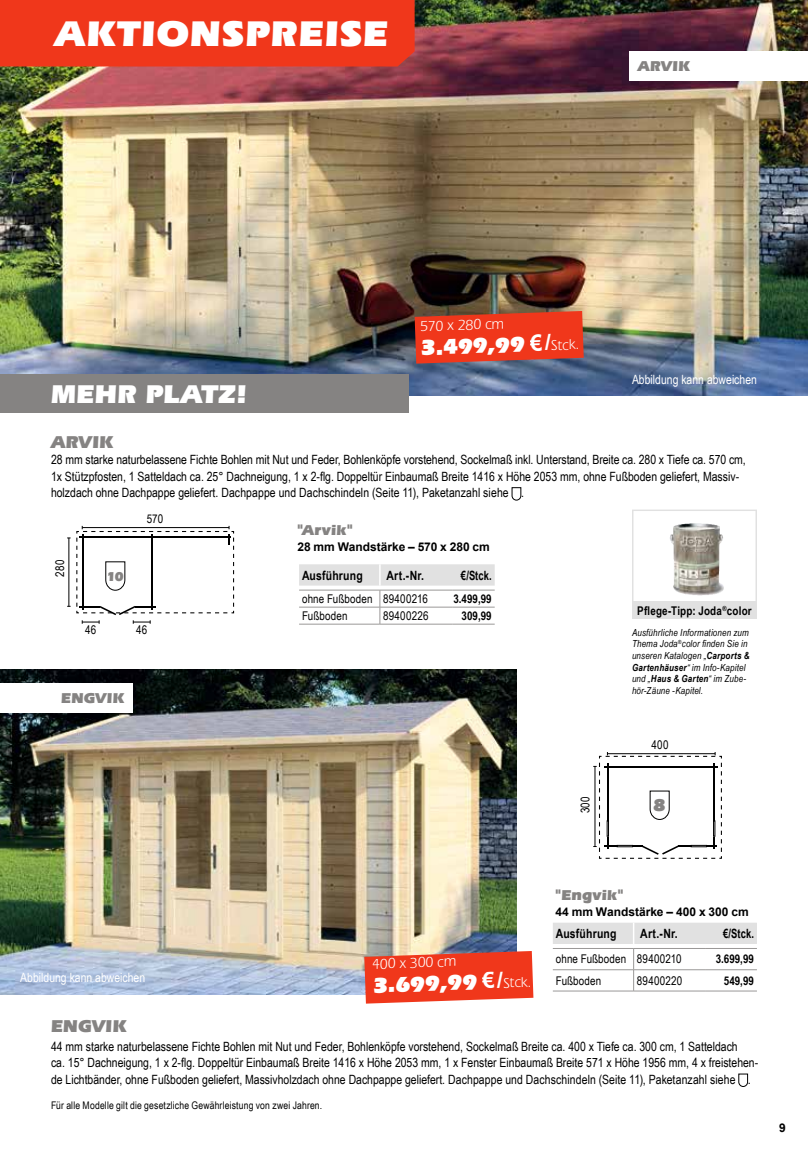
<style>
.page{position:relative;width:808px;height:1149px;background:#fff}
.page>*{position:absolute;margin:0;border:0;box-sizing:border-box;transform-origin:0 0}
.t1{font:900 37.5px "Eras IT Cby BT";letter-spacing:.03em;color:#fff}
.t2{font:900 27px "Eras IT Cby BT";letter-spacing:.01em;color:#fff}
.t3{font:900 22.5px "Eras IT Cby BT";color:#fff}
.t4{font:900 18px "Eras IT Cby BT";letter-spacing:.02em;color:#858382}
.t5{font:900 15px "Eras IT Cby BT";letter-spacing:.02em;color:#858382}
.t6{font:15px "Eras IT Cby BT";color:#fff}
.t7{font:900 13.5px "Eras IT Cby BT";color:#858382}
.t8{font:12.75px/16.5px "Arial Narrow";color:#000}
.t9{font:12.75px "Arial Narrow";color:#fff}
.t10{font:700 12.75px "Arial Narrow";letter-spacing:.015em;color:#000}
.t11{font:700 12.75px "Arial Narrow";letter-spacing:.015em;color:#000;scale:.9 1}
.t12{font:12px "Arial Narrow";letter-spacing:.01em;color:#000}
.t13{font:700 12px "Arial Narrow";letter-spacing:.01em;color:#000}
.t14{font:700 12px "Arial";color:#000}
.t15{font:10.5px "Arial Narrow";letter-spacing:.015em;color:#000}
.t16{font:italic 9.75px/11.7px "Arial Narrow";letter-spacing:.015em;color:#000}
.s1{font-family:"Arial";font-weight:700}
.s2{font-weight:400;font-size:14.85px}
.s3{font-weight:700}
</style>
<div class="page">
<img style="left:0;top:0;width:808px;height:395px">
<svg style="left:415px;top:311px;width:169px;height:52px;background:#e03b22"></svg>
<img style="left:0;top:669px;width:517px;height:324px">
<svg style="left:364px;top:950px;width:169px;height:53px;background:#eb4930"></svg>
<svg style="left:511px;top:487px;width:11px;height:13px"></svg>
<svg style="left:738px;top:1073px;width:10px;height:13px"></svg>
<div style="left:0;top:0;width:415px;height:66px;background:#f0371b"></div>
<hr style="left:553px;top:990px;width:81px;height:1px;background:#9a9897">
<hr style="left:706px;top:990px;width:51px;height:1px;background:#9a9897">
<hr style="left:634px;top:990px;width:72px;height:1px;background:#9a9897">
<svg style="left:553px;top:923px;width:204px;height:67px"></svg>
<svg style="left:67px;top:525px;width:168px;height:98px"></svg>
<div style="left:0;top:374px;width:408px;height:38px;background:#858382"></div>
<hr style="left:299px;top:623px;width:81px;height:1px;background:#9a9897">
<hr style="left:380px;top:623px;width:72px;height:1px;background:#9a9897">
<hr style="left:452px;top:623px;width:43px;height:1px;background:#9a9897">
<svg style="left:299px;top:564px;width:196px;height:59px"></svg>
<hr style="left:379px;top:564px;width:2px;height:21px;background:#fff">
<svg style="left:593px;top:752px;width:129px;height:107px"></svg>
<img style="left:670px;top:523px;width:54px;height:72px">
<div style="left:632px;top:509px;width:125px;height:101px;border:1px solid #e1e1e1"></div>
<div style="left:632px;top:601px;width:125px;height:18px;background:#e1e1e1"></div>
<div style="left:629px;top:51px;width:179px;height:30px;background:#fff"></div>
<div style="left:0;top:683px;width:133px;height:30px;background:#fff"></div>
<h1 class="t1" style="left:55px;top:10px;width:334px">AKTIONSPREISE</h1>
<p class="t5" style="left:638px;top:56px;width:54px">ARVIK</p>
<h2 class="t2" style="left:51px;top:376px;width:198px">MEHR PLATZ!</h2>
<p class="t6" style="left:420px;top:317px;width:85px;rotate:-2deg">570 x 280 cm</p>
<h3 class="t3" style="left:420px;top:333px;width:160px;rotate:-2deg">3.499,99 <span class="s1">€/</span><span class="s2">Stck.</span></h3>
<p class="t9" style="left:632px;top:370px;width:126px">Abbildung kann abweichen</p>
<h3 class="t4" style="left:51px;top:430px;width:64px">ARVIK</h3>
<p class="t8" style="left:51px;top:451px;width:696px">28 mm starke naturbelassene Fichte Bohlen mit Nut und Feder, Bohlenköpfe vorstehend, Sockelmaß inkl. Unterstand, Breite ca. 280 x Tiefe ca. 570 cm,<br>1x Stützpfosten, 1 Satteldach ca. 25° Dachneigung, 1 x 2-flg. Doppeltür Einbaumaß Breite 1416 x Höhe 2053 mm, ohne Fußboden geliefert, Massiv&shy;holzdach ohne Dachpappe geliefert. Dachpappe und Dachschindeln (Seite 11), Paketanzahl siehe .</p>
<p class="t12" style="left:51px;top:576px;width:18px;rotate:-90deg">280</p>
<p class="t7" style="left:106px;top:567px;width:19px">10</p>
<p class="t12" style="left:147px;top:510px;width:18px">570</p>
<p class="t12" style="left:85px;top:620px;width:13px">46</p>
<p class="t12" style="left:136px;top:620px;width:13px">46</p>
<p class="t5" style="left:61px;top:688px;width:65px">ENGVIK</p>
<p class="t5" style="left:297px;top:520px;width:57px">"Arvik"</p>
<p class="t14" style="left:297px;top:539px;width:194px">28 mm Wandstärke – 570 x 280 cm</p>
<p class="t10" style="left:302px;top:565px;width:62px">Ausführung</p>
<p class="t10" style="left:386px;top:565px;width:39px">Art.-Nr.</p>
<p class="t11" style="left:461px;top:565px;width:36px">€/Stck.</p>
<p class="t12" style="left:302px;top:589px;width:127px">ohne Fußboden 89400216</p>
<p class="t13" style="left:453px;top:589px;width:40px">3.499,99</p>
<p class="t12" style="left:302px;top:606px;width:47px">Fußboden</p>
<p class="t12" style="left:383px;top:606px;width:47px">89400226</p>
<p class="t13" style="left:462px;top:606px;width:32px">309,99</p>
<p class="t13" style="left:637px;top:601px;width:116px">Pflege-Tipp: Joda<sup>®</sup>color</p>
<p class="t16" style="left:632px;top:626px;width:119px">Ausführliche Informationen zum<br>Thema Joda<sup>®</sup>color finden Sie in unseren Katalogen „<span class="s3">Carports &amp;<br>Gartenhäuser</span>“ im Info-Kapitel und „<span class="s3">Haus &amp; Garten</span>“ im Zube&shy;hör-Zäune -Kapitel.</p>
<p class="t12" style="left:652px;top:736px;width:18px">400</p>
<p class="t12" style="left:576px;top:813px;width:19px;rotate:-90deg">300</p>
<h3 class="t4" style="left:653px;top:793px;width:13px">8</h3>
<p class="t9" style="left:20px;top:967px;width:126px">Abbildung kann abweichen</p>
<p class="t6" style="left:372px;top:954px;width:85px;rotate:-2deg">400 x 300 cm</p>
<h3 class="t3" style="left:373px;top:970px;width:160px;rotate:-2deg">3.699,99 <span class="s1">€/</span><span class="s2">Stck.</span></h3>
<p class="t5" style="left:555px;top:885px;width:69px">"Engvik"</p>
<p class="t14" style="left:555px;top:903px;width:195px">44 mm Wandstärke – 400 x 300 cm</p>
<p class="t10" style="left:556px;top:923px;width:62px">Ausführung</p>
<p class="t10" style="left:640px;top:923px;width:39px">Art.-Nr.</p>
<p class="t11" style="left:723px;top:923px;width:36px">€/Stck.</p>
<p class="t12" style="left:556px;top:950px;width:127px">ohne Fußboden 89400210</p>
<p class="t13" style="left:716px;top:949px;width:40px">3.699,99</p>
<p class="t12" style="left:556px;top:971px;width:47px">Fußboden</p>
<p class="t12" style="left:637px;top:971px;width:47px">89400220</p>
<p class="t13" style="left:724px;top:971px;width:32px">549,99</p>
<h3 class="t4" style="left:51px;top:1014px;width:77px">ENGVIK</h3>
<p class="t8" style="left:51px;top:1037px;width:709px">44 mm starke naturbelassene Fichte Bohlen mit Nut und Feder, Bohlenköpfe vorstehend, Sockelmaß Breite ca. 400 x Tiefe ca. 300 cm, 1 Satteldach<br>ca. 15° Dachneigung, 1 x 2-flg. Doppeltür Einbaumaß Breite 1416 x Höhe 2053 mm, 1 x Fenster Einbaumaß Breite 571 x Höhe 1956 mm, 4 x freistehen&shy;de Lichtbänder, ohne Fußboden geliefert, Massivholzdach ohne Dachpappe geliefert. Dachpappe und Dachschindeln (Seite 11), Paketanzahl siehe .</p>
<p class="t15" style="left:51px;top:1096px;width:273px">Für alle Modelle gilt die gesetzliche Gewährleistung von zwei Jahren.</p>
<p class="t14" style="left:779px;top:1119px;width:8px">9</p>
</div>
